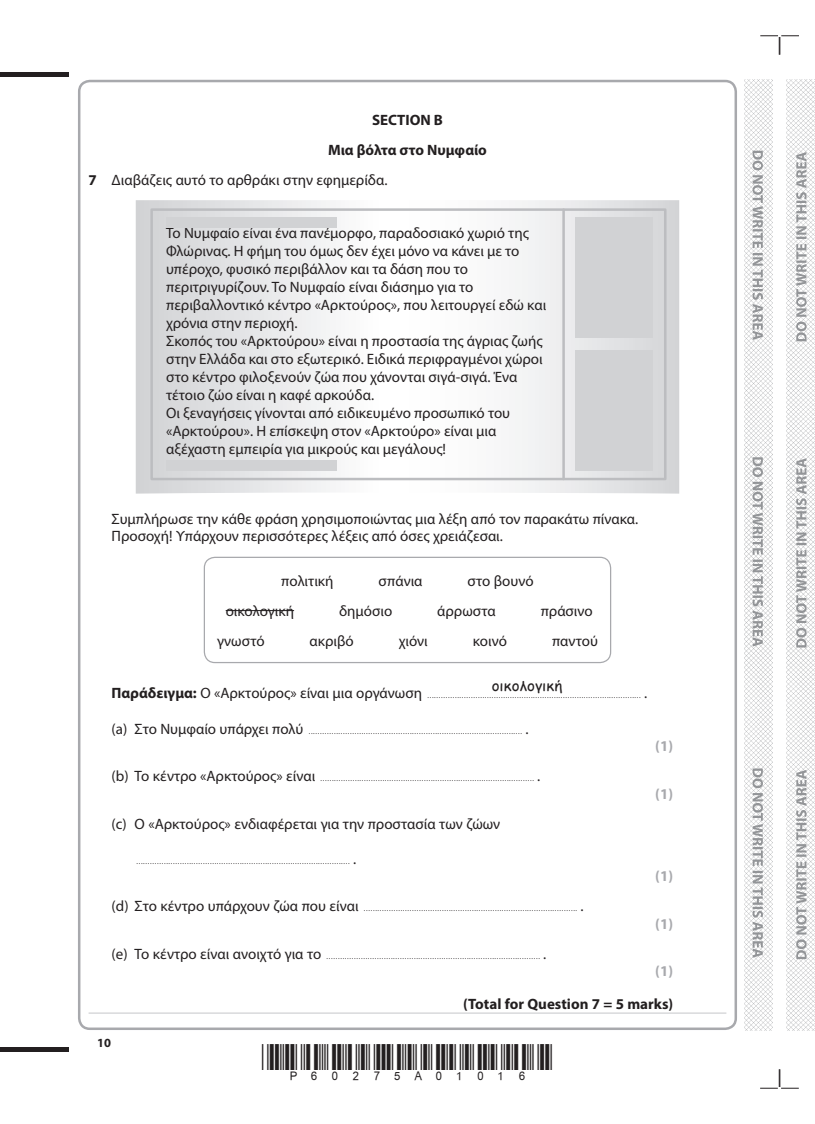
<style>
.page{position:relative;width:815px;height:1124px;background:#fff}
.page>*{position:absolute;margin:0;border:0;box-sizing:border-box;transform-origin:0 0}
.t1{font:15px/18px "Myriad Pro";color:#231f20}
.t2{font:700 15px "Myriad Pro";color:#231f20}
.t3{font:700 15px "Myriad Pro";color:#a8a9ad}
.t4{font:15px "Comic Sans MS";color:#231f20}
.t5{font:700 12.5px "Myriad Pro";color:#231f20}
.t6{font:7.5px "Myriad Pro";color:#231f20}
.s1{font-weight:700}
.s2{font-weight:700;font-size:15px}
.s3{font-size:15px}
</style>
<div class="page">
<img style="left:787px;top:80px;width:28px;height:949px">
<div style="left:0;top:72px;width:69px;height:5px;background:#231f20"></div>
<hr style="left:0;top:1047px;width:69px;height:4px;background:#231f20">
<svg style="left:760px;top:35px;width:39px;height:20px"></svg>
<svg style="left:760px;top:1069px;width:39px;height:19px"></svg>
<img style="left:744px;top:80px;width:28px;height:949px">
<svg style="left:752px;top:151px;width:11px;height:806px"></svg>
<svg style="left:796px;top:152px;width:11px;height:806px"></svg>
<hr style="left:89px;top:1012px;width:637px;height:1px;background:#d1d2d4">
<svg style="left:136px;top:200px;width:543px;height:293px"></svg>
<div style="left:575px;top:217px;width:78px;height:121px;background:#d1d2d4"></div>
<div style="left:575px;top:350px;width:78px;height:120px;background:#d1d2d4"></div>
<div style="left:150px;top:208px;width:516px;height:272px;border:2px solid #bcbdc0"></div>
<hr style="left:562px;top:209px;width:3px;height:270px;background:#bcbdc0">
<div style="left:166px;top:217px;width:171px;height:11px;background:#d1d2d4"></div>
<div style="left:166px;top:460px;width:171px;height:10px;background:#d1d2d4"></div>
<hr style="left:226px;top:610px;width:68px;height:1px;background:#231f20">
<div style="left:204px;top:556px;width:407px;height:107px;border:1px solid #a8a9ad;border-radius:11px"></div>
<p class="t2" style="left:372px;top:110px;width:72px">SECTION B</p>
<p class="t2" style="left:328px;top:140px;width:160px">Μια βόλτα στο Νυμφαίο</p>
<p class="t1" style="left:89px;top:171px;width:300px"><span class="s1">7</span> Διαβάζεις αυτό το αρθράκι στην εφημερίδα.</p>
<p class="t1" style="left:166px;top:224px;width:382px">Το Νυμφαίο είναι ένα πανέμορφο, παραδοσιακό χωριό της Φλώρινας. Η φήμη του όμως δεν έχει μόνο να κάνει με το υπέροχο, φυσικό περιβάλλον και τα δάση που το περιτριγυρίζουν. Το Νυμφαίο είναι διάσημο για το περιβαλλοντικό κέντρο «Αρκτούρος», που λειτουργεί εδώ και χρόνια στην περιοχή.<br>Σκοπός του «Αρκτούρου» είναι η προστασία της άγριας ζωής στην Ελλάδα και στο εξωτερικό. Ειδικά περιφραγμένοι χώροι στο κέντρο φιλοξενούν ζώα που χάνονται σιγά-σιγά. Ένα τέτοιο ζώο είναι η καφέ αρκούδα.<br>Οι ξεναγήσεις γίνονται από ειδικευμένο προσωπικό του «Αρκτούρου». Η επίσκεψη στον «Αρκτούρο» είναι μια αξέχαστη εμπειρία για μικρούς και μεγάλους!</p>
<p class="t1" style="left:112px;top:510px;width:528px;line-height:17.5px">Συμπλήρωσε την κάθε φράση χρησιμοποιώντας μια λέξη από τον παρακάτω πίνακα.<br>Προσοχή! Υπάρχουν περισσότερες λέξεις από όσες χρειάζεσαι.</p>
<p class="t1" style="left:281px;top:571px;width:54px">πολιτική</p>
<p class="t1" style="left:379px;top:571px;width:45px">σπάνια</p>
<p class="t1" style="left:468px;top:571px;width:68px">στο βουνό</p>
<p class="t1" style="left:226px;top:601px;width:70px">οικολογική</p>
<p class="t1" style="left:339px;top:601px;width:55px">δημόσιο</p>
<p class="t1" style="left:437px;top:601px;width:60px">άρρωστα</p>
<p class="t1" style="left:541px;top:601px;width:54px">πράσινο</p>
<p class="t1" style="left:217px;top:631px;width:49px">γνωστό</p>
<p class="t1" style="left:310px;top:631px;width:46px">ακριβό</p>
<p class="t1" style="left:399px;top:631px;width:31px">χιόνι</p>
<p class="t1" style="left:473px;top:631px;width:36px">κοινό</p>
<p class="t1" style="left:552px;top:631px;width:47px">παντού</p>
<p class="t6" style="left:112px;top:691px;width:537px"><span class="s2">Παράδειγμα:</span> <span class="s3">Ο «Αρκτούρος» είναι μια οργάνωση</span> ............................................................................................. <span class="s3">.</span></p>
<p class="t6" style="left:112px;top:727px;width:418px"><span class="s3">(a) Στο Νυμφαίο υπάρχει πολύ</span> ............................................................................................. <span class="s3">.</span></p>
<p class="t4" style="left:492px;top:674px;width:72px">οικολογική</p>
<p class="t6" style="left:112px;top:774px;width:430px"><span class="s3">(b) Το κέντρο «Αρκτούρος» είναι</span> ............................................................................................. <span class="s3">.</span></p>
<p class="t1" style="left:112px;top:814px;width:390px">(c) Ο «Αρκτούρος» ενδιαφέρεται για την προστασία των ζώων</p>
<p class="t6" style="left:136px;top:857px;width:221px">............................................................................................. <span class="s3">.</span></p>
<p class="t6" style="left:112px;top:904px;width:473px"><span class="s3">(d) Στο κέντρο υπάρχουν ζώα που είναι</span> ............................................................................................. <span class="s3">.</span></p>
<p class="t6" style="left:112px;top:952px;width:436px"><span class="s3">(e) Το κέντρο είναι ανοιχτό για το</span> ............................................................................................. <span class="s3">.</span></p>
<p class="t3" style="left:655px;top:736px;width:20px">(1)</p>
<p class="t3" style="left:655px;top:783px;width:20px">(1)</p>
<p class="t3" style="left:655px;top:866px;width:20px">(1)</p>
<p class="t3" style="left:655px;top:913px;width:20px">(1)</p>
<p class="t5" style="left:97px;top:1033px;width:15px">10</p>
<p class="t3" style="left:655px;top:961px;width:20px">(1)</p>
<p class="t2" style="left:463px;top:993px;width:212px">(Total for Question 7 = 5 marks)</p>
</div>
